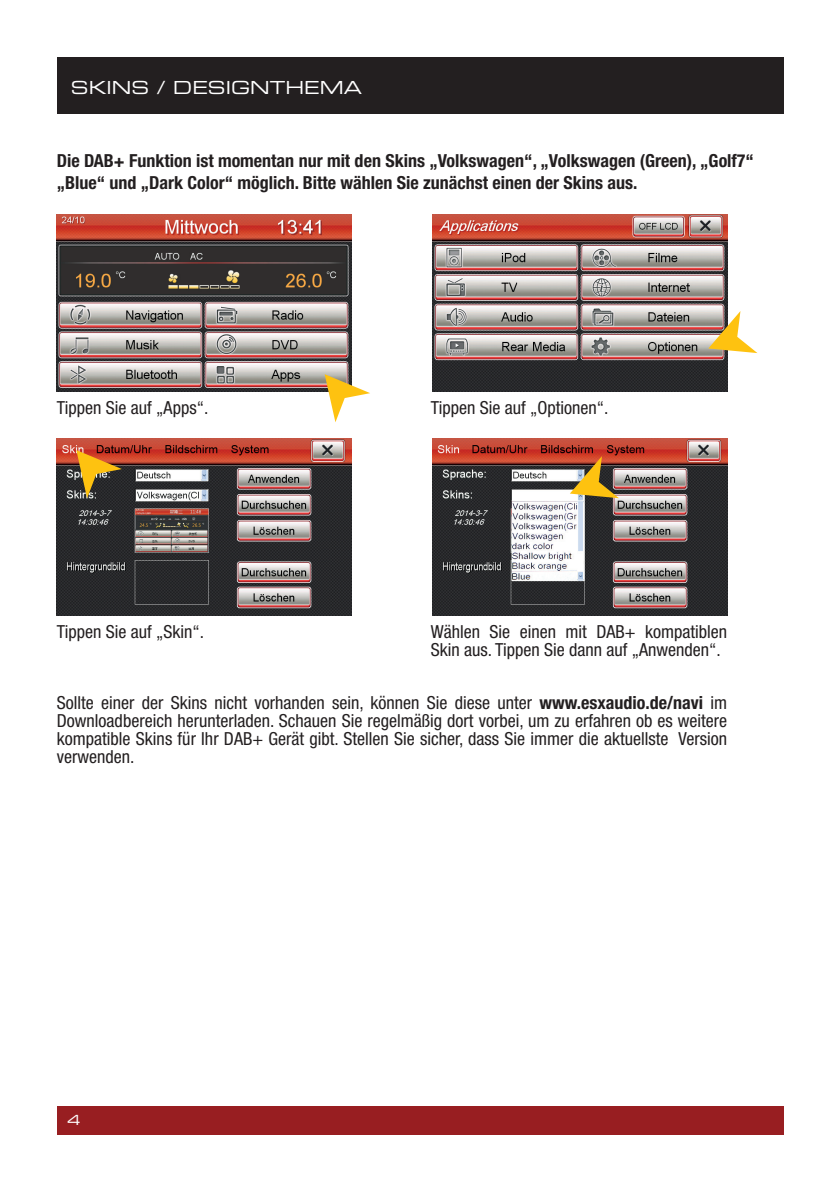
<style>
.page{position:relative;width:840px;height:1191px;background:#fff}
.page>*{position:absolute;margin:0;border:0;box-sizing:border-box;transform-origin:0 0}
.t1{font:condensed 18px/18px "Helvetica Neue";color:#231f20}
.t2{font:700 condensed 18px/21.6px "Helvetica Neue";color:#231f20}
.t3{font:18px "Eurostile Extended Two";color:#fff}
.t4{font:14px "Eurostile Extended Two";color:#fff}
.s1{font-weight:700}
</style>
<div class="page">
<div style="left:57px;top:1106px;width:725px;height:28px;background:#981e21"></div>
<div style="left:57px;top:57px;width:725px;height:56px;background:#231f20"></div>
<img style="left:56px;top:439px;width:295px;height:177px">
<img style="left:56px;top:215px;width:295px;height:177px">
<svg style="left:76px;top:450px;width:46px;height:48px"></svg>
<svg style="left:324px;top:374px;width:46px;height:48px"></svg>
<img style="left:432px;top:439px;width:295px;height:177px">
<img style="left:432px;top:215px;width:295px;height:177px">
<svg style="left:569px;top:456px;width:49px;height:42px"></svg>
<svg style="left:708px;top:311px;width:49px;height:42px"></svg>
<p class="t3" style="left:71px;top:75px;width:292px">SKINS / DESIGNTHEMA</p>
<p class="t2" style="left:57px;top:150px;width:698px">Die DAB+ Funktion ist momentan nur mit den Skins „Volkswagen“, „Volkswagen (Green), „Golf7“ „Blue“ und „Dark Color“ möglich. Bitte wählen Sie zunächst einen der Skins aus.</p>
<p class="t1" style="left:57px;top:399px;width:153px">Tippen Sie auf „Apps“.</p>
<p class="t1" style="left:430px;top:399px;width:179px">Tippen Sie auf „Optionen“.</p>
<p class="t1" style="left:430px;top:623px;width:298px">Wählen Sie einen mit DAB+ kompatiblen<br>Skin aus. Tippen Sie dann auf „Anwenden“.</p>
<p class="t1" style="left:57px;top:694px;width:671px;text-align:justify">Sollte einer der Skins nicht vorhanden sein, können Sie diese unter <span class="s1">www.esxaudio.de/navi</span> im Downloadbereich herunterladen. Schauen Sie regelmäßig dort vorbei, um zu erfahren ob es weitere kompatible Skins für Ihr DAB+ Gerät gibt. Stellen Sie sicher, dass Sie immer die aktuellste Version verwenden.</p>
<p class="t1" style="left:57px;top:623px;width:149px">Tippen Sie auf „Skin“.</p>
<p class="t4" style="left:67px;top:1110px;width:15px">4</p>
</div>
